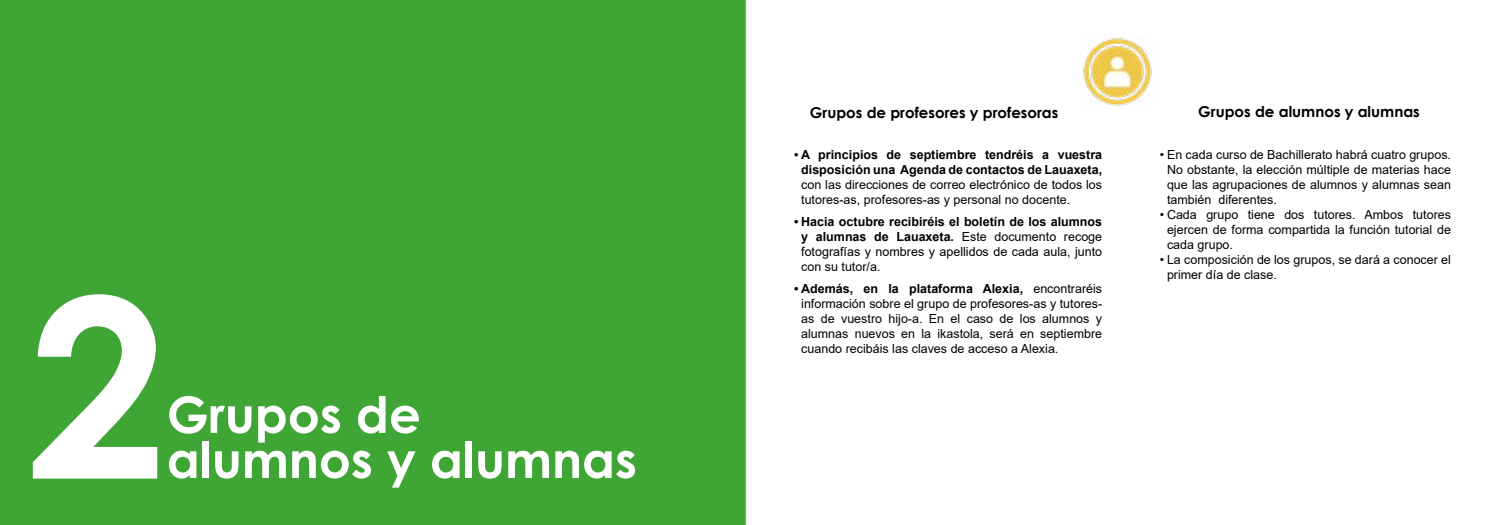
<style>
.page{position:relative;width:1489px;height:525px;background:#fff}
.page>*{position:absolute;margin:0;border:0;box-sizing:border-box;transform-origin:0 0}
.t1{font:700 250px "Century Gothic";color:#fff}
.t2{font:700 50px/45px "Century Gothic";color:#fff}
.t3{font:700 15px "Century Gothic";color:#000}
.t4{font:12.5px/15px "Arial";color:#000;text-align:justify}
.t5{font:700 12.5px/15px "Arial";color:#000;text-align:center}
.s1{font-weight:700}
</style>
<div class="page">
<div style="left:0;top:0;width:746px;height:524px;background:#3fa535"></div>
<img style="left:1080px;top:38px;width:72px;height:68px">
<h1 class="t1" style="left:27px;top:198px;width:141px">2</h1>
<h2 class="t2" style="left:167px;top:390px;width:472px">Grupos de alumnos y alumnas</h2>
<p class="t3" style="left:810px;top:101px;width:250px">Grupos de profesores y profesoras</p>
<p class="t3" style="left:1198px;top:100px;width:223px">Grupos de alumnos y alumnas</p>
<p class="t4" style="left:1166px;top:147px;width:285px;text-indent:-7px">• En cada curso de Bachillerato habrá cuatro grupos.<br>No obstante, la elección múltiple de materias hace que las agrupaciones de alumnos y alumnas sean también diferentes.</p>
<p class="t4" style="left:1166px;top:207px;width:285px;text-indent:-7px">• Cada grupo tiene dos tutores. Ambos tutores ejercen de forma compartida la función tutorial de cada grupo.</p>
<p class="t4" style="left:1166px;top:252px;width:285px;text-indent:-7px">• La composición de los grupos, se dará a conocer el primer día de clase.</p>
<p class="t5" style="left:794px;top:147px;width:309px">• A principios de septiembre tendréis a vuestra disposición una Agenda de contactos de Lauaxeta,</p>
<p class="t4" style="left:801px;top:177px;width:302px">con las direcciones de correo electrónico de todos los tutores-as, profesores-as y personal no docente.</p>
<p class="t4" style="left:801px;top:214px;width:302px;text-indent:-7px"><span class="s1">• Hacia octubre recibiréis el boletín de los alumnos y alumnas de Lauaxeta.</span> Este documento recoge fotografías y nombres y apellidos de cada aula, junto con su tutor/a.</p>
<p class="t4" style="left:801px;top:281px;width:302px;text-indent:-7px"><span class="s1">• Además, en la plataforma Alexia,</span> encontraréis información sobre el grupo de profesores-as y tutores&shy;as de vuestro hijo-a. En el caso de los alumnos y alumnas nuevos en la ikastola, será en septiembre cuando recibáis las claves de acceso a Alexia.</p>
</div>
